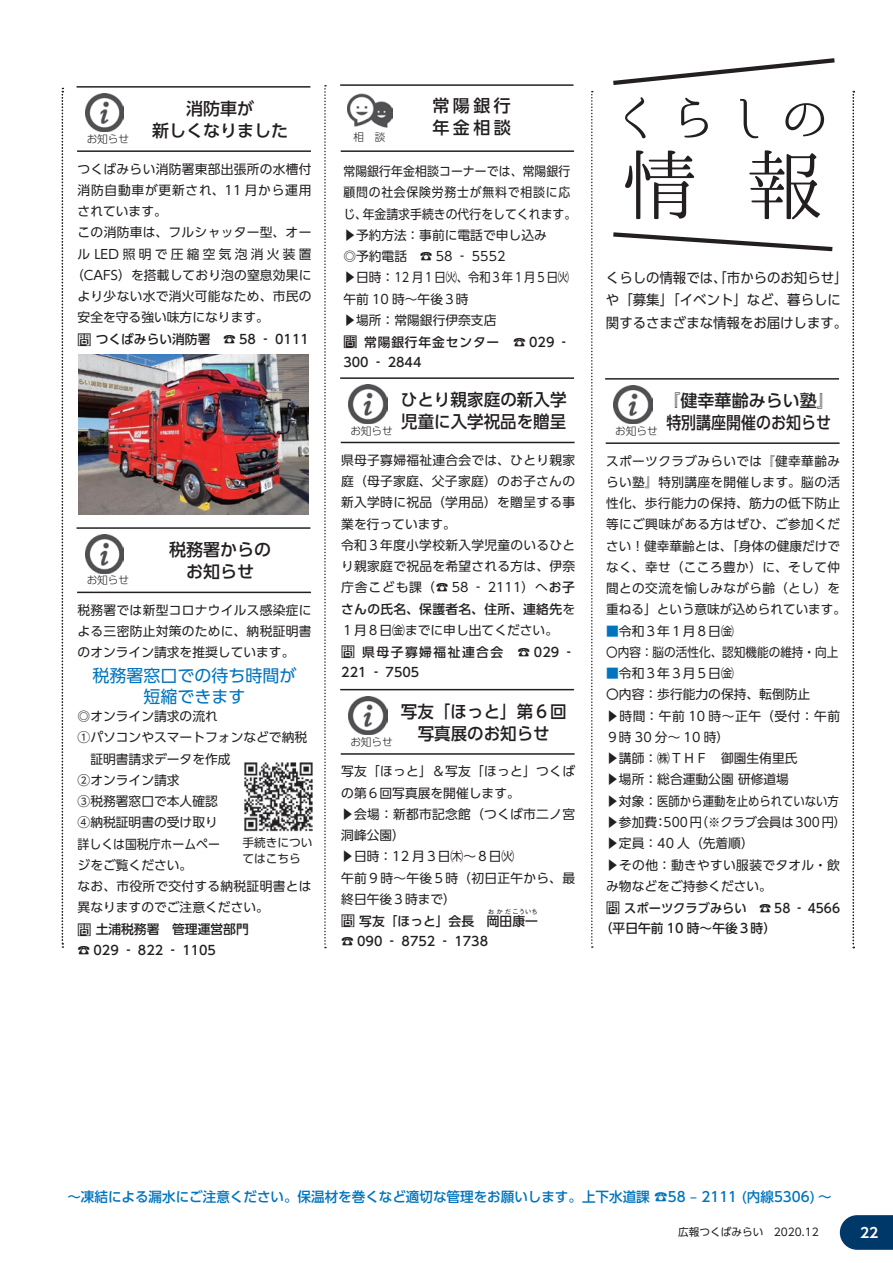
<style>
.page{position:relative;width:893px;height:1263px;background:#fff}
.page>*{position:absolute;margin:0;border:0;box-sizing:border-box;transform-origin:0 0}
.t1{font:500 16.95px/22.4px "UD Shin Go Pr 6 N";color:#231f20;text-align:center}
.t2{font:16.95px/21.3px "UD Shin Go Pr 6 N";color:#0074be;text-align:center}
.t3{font:500 16.95px/22.4px "UD Shin Go Pr 6 N";letter-spacing:.2em;color:#231f20}
.t4{font:500 13.8px "UD Shin Go Pr 6 N";color:#0074be}
.t5{font:13.8px/22.4px "UD Shin Go Pr 6 N";color:#231f20}
.t6{font:700 13.8px "UD Shin Go Pro De";color:#fff}
.t7{font:500 13.8px "UD Shin Go Pr 6 N";color:#231f20}
.t8{font:300 13.8px "UD Shin Go Pr 6 N";color:#231f20}
.t9{font:12.75px/21.3px "UD Shin Go Pr 6 N";color:#231f20}
.t10{font:12.75px/21.3px "UD Shin Go Pr 6 N";letter-spacing:.02em;color:#231f20}
.t11{font:12.75px/21.3px "UD Shin Go Pr 6 N";letter-spacing:.03em;color:#231f20}
.t12{font:500 12.75px "UD Shin Go Pr 6 N";color:#231f20}
.t13{font:12.75px "UD Shin Go Pr 6 N";color:#231f20;scale:.93 1}
.t14{font:500 12.75px/20.7px "UD Shin Go Pr 6 N";color:#231f20;scale:.96 1}
.t15{font:12.75px "UD Shin Go Pr 6 N";letter-spacing:.06em;color:#231f20}
.t16{font:12.75px "UD Shin Go Pr 6 N";letter-spacing:.065em;color:#231f20;scale:.93 1}
.t17{font:12.75px "UD Shin Go Pr 6 N";letter-spacing:.045em;color:#231f20}
.t18{font:12.75px "UD Shin Go Pr 6 N";letter-spacing:.255em;color:#231f20}
.t19{font:12.75px "UD Shin Go Pr 6 N";color:#231f20;scale:.96 1}
.t20{font:500 12.75px "UD Shin Go Pr 6 N";letter-spacing:.12em;color:#231f20}
.t21{font:500 12.75px "UD Shin Go Pr 6 N";letter-spacing:.065em;color:#231f20}
.t22{font:11.7px/15.8px "UD Shin Go Pr 6 N";color:#231f20}
.t23{font:300 10.65px "UD Shin Go Pr 6 N";color:#231f20}
.t24{font:10.65px "UD Shin Go Pr 6 N";color:#231f20}
.t25{font:500 6.45px "UD Shin Go Pr 6 N";letter-spacing:.085em;color:#231f20}
.s1{font-size:13.8px}
.s2{font-weight:500;font-size:13.8px}
.s3{font-weight:500}
.s4{color:#0074be}
</style>
<div class="page">
<svg style="left:625px;top:97px;width:199px;height:41px"></svg>
<svg style="left:625px;top:150px;width:195px;height:69px"></svg>
<svg style="left:613px;top:58px;width:222px;height:27px"></svg>
<svg style="left:613px;top:232px;width:220px;height:20px"></svg>
<svg style="left:591px;top:91px;width:2px;height:857px"></svg>
<svg style="left:324px;top:85px;width:2px;height:863px"></svg>
<svg style="left:853px;top:91px;width:1px;height:857px"></svg>
<svg style="left:62px;top:88px;width:1px;height:860px"></svg>
<img style="left:85px;top:94px;width:39px;height:38px">
<hr style="left:77px;top:86px;width:233px;height:2px;background:#231f20">
<hr style="left:77px;top:150px;width:234px;height:2px;background:#231f20">
<img style="left:79px;top:354px;width:229px;height:160px">
<img style="left:349px;top:385px;width:38px;height:38px">
<hr style="left:340px;top:377px;width:234px;height:2px;background:#231f20">
<hr style="left:341px;top:442px;width:234px;height:1px;background:#231f20">
<hr style="left:340px;top:84px;width:233px;height:2px;background:#231f20">
<hr style="left:341px;top:150px;width:233px;height:2px;background:#231f20">
<img style="left:347px;top:93px;width:45px;height:35px">
<img style="left:349px;top:696px;width:38px;height:39px">
<hr style="left:340px;top:689px;width:234px;height:1px;background:#231f20">
<hr style="left:341px;top:753px;width:234px;height:2px;background:#231f20">
<img style="left:244px;top:762px;width:69px;height:70px">
<img style="left:85px;top:535px;width:39px;height:38px">
<hr style="left:77px;top:527px;width:233px;height:2px;background:#231f20">
<hr style="left:77px;top:592px;width:234px;height:1px;background:#231f20">
<img style="left:614px;top:386px;width:38px;height:38px">
<hr style="left:605px;top:378px;width:234px;height:2px;background:#231f20">
<hr style="left:606px;top:442px;width:234px;height:2px;background:#231f20">
<svg style="left:840px;top:1215px;width:53px;height:35px"></svg>
<h1 class="t1" style="left:152px;top:97px;width:138px">消防車が<br>新しくなりました</h1>
<p class="t10" style="left:78px;top:158px;width:235px">つくばみらい消防署東部出張所の水槽付</p>
<p class="t15" style="left:78px;top:180px;width:235px">消防自動車が更新され、11 月から運用</p>
<p class="t9" style="left:78px;top:200px;width:91px">されています。</p>
<p class="t10" style="left:78px;top:221px;width:235px">この消防車は、フルシャッター型、オー</p>
<p class="t18" style="left:78px;top:243px;width:235px">ルLED照明で圧縮空気泡消火装置</p>
<p class="t9" style="left:71px;top:264px;width:242px">（CAFS）を搭載しており泡の窒息効果に</p>
<p class="t10" style="left:78px;top:285px;width:235px">より少ない水で消火可能なため、市民の</p>
<p class="t9" style="left:78px;top:306px;width:193px">安全を守る強い味方になります。</p>
<p class="t12" style="left:223px;top:329px;width:87px">☎58 ‐ 0111</p>
<p class="t23" style="left:87px;top:131px;width:44px">お知らせ</p>
<p class="t12" style="left:78px;top:329px;width:134px"><span class="s1">問</span>つくばみらい消防署</p>
<h1 class="t1" style="left:169px;top:538px;width:104px">税務署からのお知らせ</h1>
<p class="t9" style="left:78px;top:599px;width:235px;text-align:justify">税務署では新型コロナウイルス感染症による三密防止対策のために、納税証明書のオンライン請求を推奨しています。</p>
<h1 class="t2" style="left:92px;top:665px;width:206px">税務署窓口での待ち時間が短縮できます</h1>
<p class="t9" style="left:78px;top:705px;width:235px">◎オンライン請求の流れ<br>①パソコンやスマートフォンなどで納税　証明書請求データを作成<br>②オンライン請求<br>③税務署窓口で本人確認<br>④納税証明書の受け取り<br>詳しくは国税庁ホームペー<br>ジをご覧ください。<br>なお、市役所で交付する納税証明書とは異なりますのでご注意ください。<br><span class="s2">問</span><span class="s3">土浦税務署　管理運営部門<br>☎ 029 ‐ 822 ‐ 1105</span></p>
<p class="t23" style="left:87px;top:572px;width:44px">お知らせ</p>
<p class="t22" style="left:242px;top:834px;width:72px">手続きについてはこちら</p>
<h1 class="t3" style="left:433px;top:94px;width:80px">常陽銀行年金相談</h1>
<p class="t13" style="left:343px;top:161px;width:246px">常陽銀行年金相談コーナーでは、常陽銀行</p>
<p class="t16" style="left:343px;top:182px;width:246px">顧問の社会保険労務士が無料で相談に応</p>
<p class="t13" style="left:363px;top:203px;width:231px">年金請求手続きの代行をしてくれます。</p>
<p class="t23" style="left:353px;top:128px;width:33px">相　談</p>
<p class="t13" style="left:343px;top:203px;width:27px">じ、</p>
<p class="t9" style="left:343px;top:224px;width:205px">▶予約方法：事前に電話で申し込み</p>
<p class="t9" style="left:420px;top:245px;width:87px">☎ 58 ‐ 5552</p>
<p class="t9" style="left:343px;top:245px;width:227px">◎予約電話<br>▶日時：12月１日㈫、令和３年１月５日㈫午前 10 時～午後３時<br>▶場所：常陽銀行伊奈支店</p>
<p class="t12" style="left:513px;top:331px;width:59px">☎ 029 ‐</p>
<p class="t8" style="left:343px;top:331px;width:15px">問</p>
<p class="t12" style="left:343px;top:352px;width:80px">300 ‐ 2844</p>
<p class="t21" style="left:364px;top:331px;width:137px">常陽銀行年金センター</p>
<h1 class="t1" style="left:401px;top:388px;width:167px;text-align:left">ひとり親家庭の新入学児童に入学祝品を贈呈</h1>
<p class="t10" style="left:341px;top:449px;width:235px">県母子寡婦福祉連合会では、ひとり親家庭（母子家庭、父子家庭）のお子さんの新入学時に祝品（学用品）を贈呈する事業を行っています。<br>令和３年度小学校新入学児童のいるひとり親家庭で祝品を希望される方は、伊奈庁舎こども課（☎ 58 ‐ 2111）へ<span class="s3">お子さんの氏名、保護者名、住所、連絡先</span>を<br>１月８日㈮までに申し出てください。</p>
<p class="t12" style="left:518px;top:641px;width:59px">☎ 029 ‐</p>
<p class="t23" style="left:350px;top:422px;width:44px">お知らせ</p>
<p class="t7" style="left:341px;top:641px;width:15px">問</p>
<p class="t12" style="left:341px;top:662px;width:80px">221 ‐ 7505</p>
<p class="t20" style="left:362px;top:641px;width:143px">県母子寡婦福祉連合会</p>
<h1 class="t1" style="left:401px;top:699px;width:167px">写友「ほっと」第６回写真展のお知らせ</h1>
<p class="t10" style="left:341px;top:760px;width:235px">写友「ほっと」＆写友「ほっと」つくばの第６回写真展を開催します。<br>▶会場：新都市記念館（つくば市二ノ宮洞峰公園(<br>▶日時：12 月３日㈭～８日㈫<br>午前９時～午後５時（初日正午から、最終日午後３時まで(<br><span class="s2">問</span><span class="s3">写友「ほっと」会長　岡田康一</span></p>
<p class="t23" style="left:350px;top:733px;width:44px">お知らせ</p>
<p class="t25" style="left:488px;top:906px;width:51px">おかだこういち</p>
<p class="t12" style="left:341px;top:931px;width:148px">☎ 090 ‐ 8752 ‐ 1738</p>
<p class="t5" style="left:606px;top:266px;width:243px">くらしの情報では、「市からのお知らせ「や「募集」「イベント」など、暮らしに関するさまざまな情報をお届けします。</p>
<h1 class="t1" style="left:664px;top:389px;width:172px;text-align:left">『健幸華齢みらい塾『特別講座開催のお知らせ</h1>
<p class="t11" style="left:606px;top:450px;width:241px">スポーツクラブみらいでは『健幸華齢みらい塾』特別講座を開催します。脳の活性化、歩行能力の保持、筋力の低下防止等にご興味がある方はぜひ、ご参加ください！健幸華齢とは、「身体の健康だけでなく、幸せ（こころ豊か）に、そして仲間との交流を愉しみながら齢（とし）を重ねる」という意味が込められています。</p>
<p class="t9" style="left:606px;top:620px;width:234px"><span class="s4">■</span>令和３年１月８日㈮<br>〇内容：脳の活性化、認知機能の維持・向上</p>
<p class="t9" style="left:606px;top:662px;width:129px"><span class="s4">■</span>令和３年３月５日㈮</p>
<p class="t9" style="left:606px;top:683px;width:206px">〇内容：歩行能力の保持、転倒防止</p>
<p class="t17" style="left:606px;top:705px;width:235px">▶時間：午前 10 時～正午（受付：午前</p>
<p class="t9" style="left:606px;top:726px;width:124px">９時 30 分～ 10 時(</p>
<p class="t9" style="left:606px;top:747px;width:193px">▶講師：㈱ＴＨＦ　御園生侑里氏</p>
<p class="t9" style="left:606px;top:769px;width:184px">▶場所：総合運動公園研修道場</p>
<p class="t9" style="left:606px;top:790px;width:234px">▶対象：医師から運動を止められていない方</p>
<p class="t19" style="left:696px;top:812px;width:158px">（※クラブ会員は300円(</p>
<p class="t23" style="left:615px;top:423px;width:44px">お知らせ</p>
<p class="t9" style="left:606px;top:811px;width:235px">▶参加費<br>▶定員：40 人（先着順(<br>▶その他：動きやすい服装でタオル・飲み物などをご持参ください。</p>
<p class="t14" style="left:759px;top:897px;width:86px">☎ 58 ‐ 4566</p>
<p class="t9" style="left:654px;top:811px;width:49px">：500円</p>
<p class="t14" style="left:600px;top:897px;width:185px;text-indent:6px"><span class="s1">問</span>スポーツクラブみらい<br>（平日午前 10 時～午後３時(</p>
<p class="t4" style="left:67px;top:1185px;width:766px">～凍結による漏水にご注意ください。保温材を巻くなど適切な管理をお願いします。上下水道課 ☎58 – 2111 (内線5306( ~</p>
<p class="t24" style="left:678px;top:1223px;width:87px">広報つくばみらい</p>
<p class="t24" style="left:774px;top:1223px;width:46px">2020.12</p>
<p class="t6" style="left:860px;top:1221px;width:20px">22</p>
</div>
